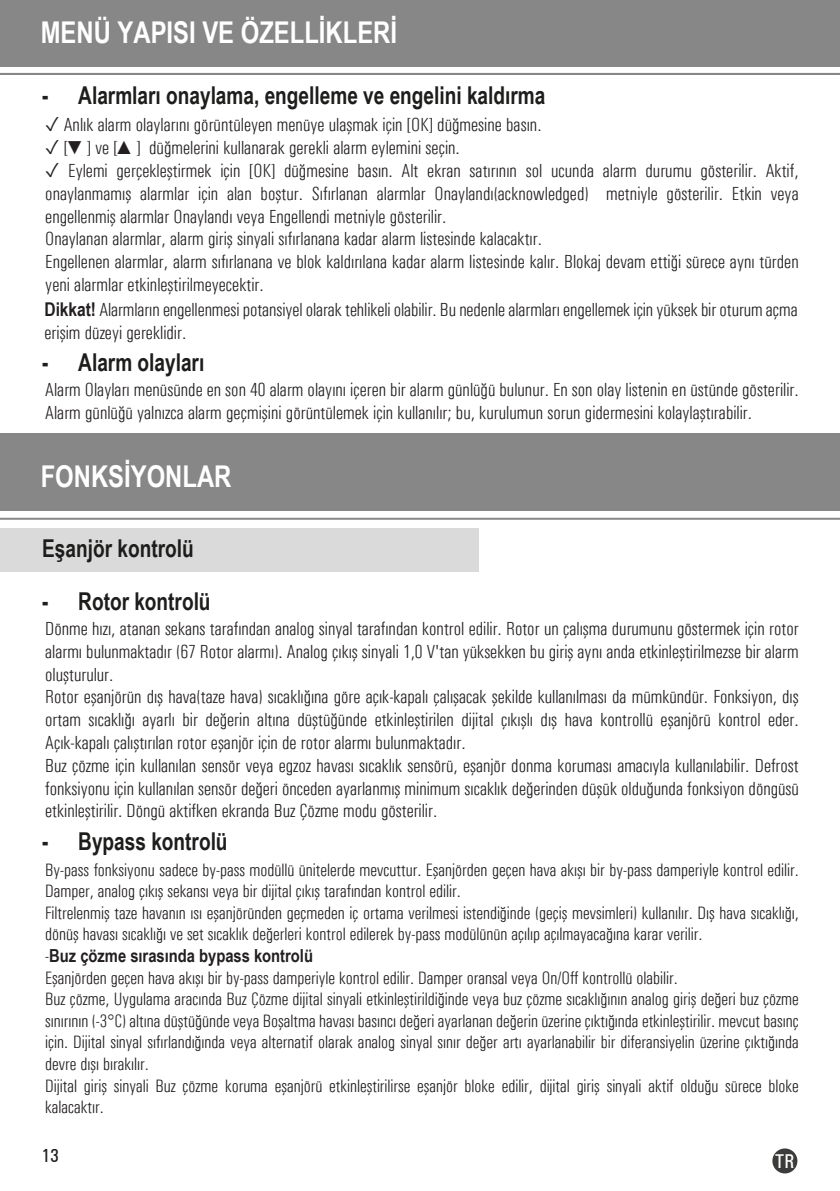
<style>
.page{position:relative;width:840px;height:1191px;background:#fff}
.page>*{position:absolute;margin:0;border:0;box-sizing:border-box;transform-origin:0 0}
.t1{font:700 30px "Arial Narrow";color:#fff}
.t2{font:700 24.6px "Arial Narrow";color:#1d1d1c;scale:.94 1}
.t3{font:500 condensed 20px "Univers";color:#fff}
.t4{font:300 condensed 19px/22.8px "Univers";color:#231f20}
.t5{font:500 condensed 19px "Univers";color:#1d1d1c}
.t6{font:300 condensed 18px/21.6px "Univers";color:#231f20}
.t7{font:700 18px "Arial Narrow";color:#231f20}
.s1{font-family:"Arial Narrow";font-weight:400;font-stretch:normal}
.s2{font-family:"Arial Narrow";font-weight:700;font-stretch:normal}
.s3{font-family:"Univers";font-weight:300;font-stretch:condensed}
</style>
<div class="page">
<hr style="left:0;top:73px;width:839px;height:2px;background:#888787">
<div style="left:0;top:0;width:839px;height:66px;background:#888787"></div>
<div style="left:0;top:528px;width:478px;height:43px;background:#dbdada"></div>
<hr style="left:0;top:518px;width:839px;height:2px;background:#888787">
<div style="left:0;top:433px;width:839px;height:78px;background:#888787"></div>
<div style="left:772px;top:1148px;width:25px;height:25px;background:#3d3c3b;border-radius:50%"></div>
<h1 class="t1" style="left:41px;top:9px;width:357px">MENÜ YAPISI VE ÖZELLİKLERİ</h1>
<p class="t2" style="left:42px;top:77px;width:536px">- Alarmları onaylama, engelleme ve engelini kaldırma</p>
<p class="t4" style="left:45px;top:114px;width:497px">✓ Anlık alarm olaylarını görüntüleyen menüye ulaşmak için [OK] düğmesine basın.</p>
<p class="t4" style="left:45px;top:136px;width:416px">✓ [<span class="s1">▼</span>] ve [<span class="s1">▲</span>] düğmelerini kullanarak gerekli alarm eylemini seçin.</p>
<p class="t4" style="left:45px;top:159px;width:754px">✓ Eylemi gerçekleştirmek için [OK] düğmesine basın. Alt ekran satırının sol ucunda alarm durumu gösterilir. Aktif, onaylanmamış alarmlar için alan boştur. Sıfırlanan alarmlar Onaylandı(acknowledged) metniyle gösterilir. Etkin veya engellenmiş alarmlar Onaylandı veya Engellendi metniyle gösterilir.<br>Onaylanan alarmlar, alarm giriş sinyali sıfırlanana kadar alarm listesinde kalacaktır.<br>Engellenen alarmlar, alarm sıfırlanana ve blok kaldırılana kadar alarm listesinde kalır. Blokaj devam ettiği sürece aynı türden yeni alarmlar etkinleştirilmeyecektir.</p>
<p class="t4" style="left:45px;top:298px;width:754px"><span class="s2">Dikkat!</span> Alarmların engellenmesi potansiyel olarak tehlikeli olabilir. Bu nedenle alarmları engellemek için yüksek bir oturum açma erişim düzeyi gereklidir.</p>
<p class="t2" style="left:42px;top:343px;width:174px">- Alarm olayları</p>
<p class="t4" style="left:45px;top:378px;width:754px">Alarm Olayları menüsünde en son 40 alarm olayını içeren bir alarm günlüğü bulunur. En son olay listenin en üstünde gösterilir.<br>Alarm günlüğü yalnızca alarm geçmişini görüntülemek için kullanılır; bu, kurulumun sorun gidermesini kolaylaştırabilir.</p>
<h1 class="t1" style="left:41px;top:454px;width:192px">FONKSİYONLAR</h1>
<p class="t2" style="left:42px;top:530px;width:162px">Eşanjör kontrolü</p>
<p class="t2" style="left:42px;top:583px;width:180px">- Rotor kontrolü</p>
<p class="t4" style="left:45px;top:617px;width:754px">Dönme hızı, atanan sekans tarafından analog sinyal tarafından kontrol edilir. Rotor un çalışma durumunu göstermek için rotor alarmı bulunmaktadır (67 Rotor alarmı). Analog çıkış sinyali 1,0 V'tan yüksekken bu giriş aynı anda etkinleştirilmezse bir alarm oluşturulur.<br>Rotor eşanjörün dış hava(taze hava) sıcaklığına göre açık-kapalı çalışacak şekilde kullanılması da mümkündür. Fonksiyon, dış ortam sıcaklığı ayarlı bir değerin altına düştüğünde etkinleştirilen dijital çıkışlı dış hava kontrollü eşanjörü kontrol eder.<br>Açık-kapalı çalıştırılan rotor eşanjör için de rotor alarmı bulunmaktadır.<br>Buz çözme için kullanılan sensör veya egzoz havası sıcaklık sensörü, eşanjör donma koruması amacıyla kullanılabilir. Defrost fonksiyonu için kullanılan sensör değeri önceden ayarlanmış minimum sıcaklık değerinden düşük olduğunda fonksiyon döngüsü etkinleştirilir. Döngü aktifken ekranda Buz Çözme modu gösterilir.</p>
<p class="t2" style="left:42px;top:822px;width:198px">- Bypass kontrolü</p>
<p class="t6" style="left:45px;top:858px;width:754px">By-pass fonksiyonu sadece by-pass modüllü ünitelerde mevcuttur. Eşanjörden geçen hava akışı bir by-pass damperiyle kontrol edilir.<br>Damper, analog çıkış sekansı veya bir dijital çıkış tarafından kontrol edilir.<br>Filtrelenmiş taze havanın ısı eşanjöründen geçmeden iç ortama verilmesi istendiğinde (geçiş mevsimleri) kullanılır. Dış hava sıcaklığı, dönüş havası sıcaklığı ve set sıcaklık değerleri kontrol edilerek by-pass modülünün açılıp açılmayacağına karar verilir.</p>
<p class="t7" style="left:45px;top:942px;width:269px"><span class="s3">-</span>Buz çözme sırasında bypass kontrolü</p>
<p class="t6" style="left:45px;top:966px;width:754px">Eşanjörden geçen hava akışı bir by-pass damperiyle kontrol edilir. Damper oransal veya On/Off kontrollü olabilir.<br>Buz çözme, Uygulama aracında Buz Çözme dijital sinyali etkinleştirildiğinde veya buz çözme sıcaklığının analog giriş değeri buz çözme sınırının (-3°C) altına düştüğünde veya Boşaltma havası basıncı değeri ayarlanan değerin üzerine çıktığında etkinleştirilir. mevcut basınç için. Dijital sinyal sıfırlandığında veya alternatif olarak analog sinyal sınır değer artı ayarlanabilir bir diferansiyelin üzerine çıktığında devre dışı bırakılır.<br>Dijital giriş sinyali Buz çözme koruma eşanjörü etkinleştirilirse eşanjör bloke edilir, dijital giriş sinyali aktif olduğu sürece bloke kalacaktır.</p>
<p class="t5" style="left:41px;top:1144px;width:19px">13</p>
<p class="t3" style="left:774px;top:1149px;width:21px">TR</p>
</div>
